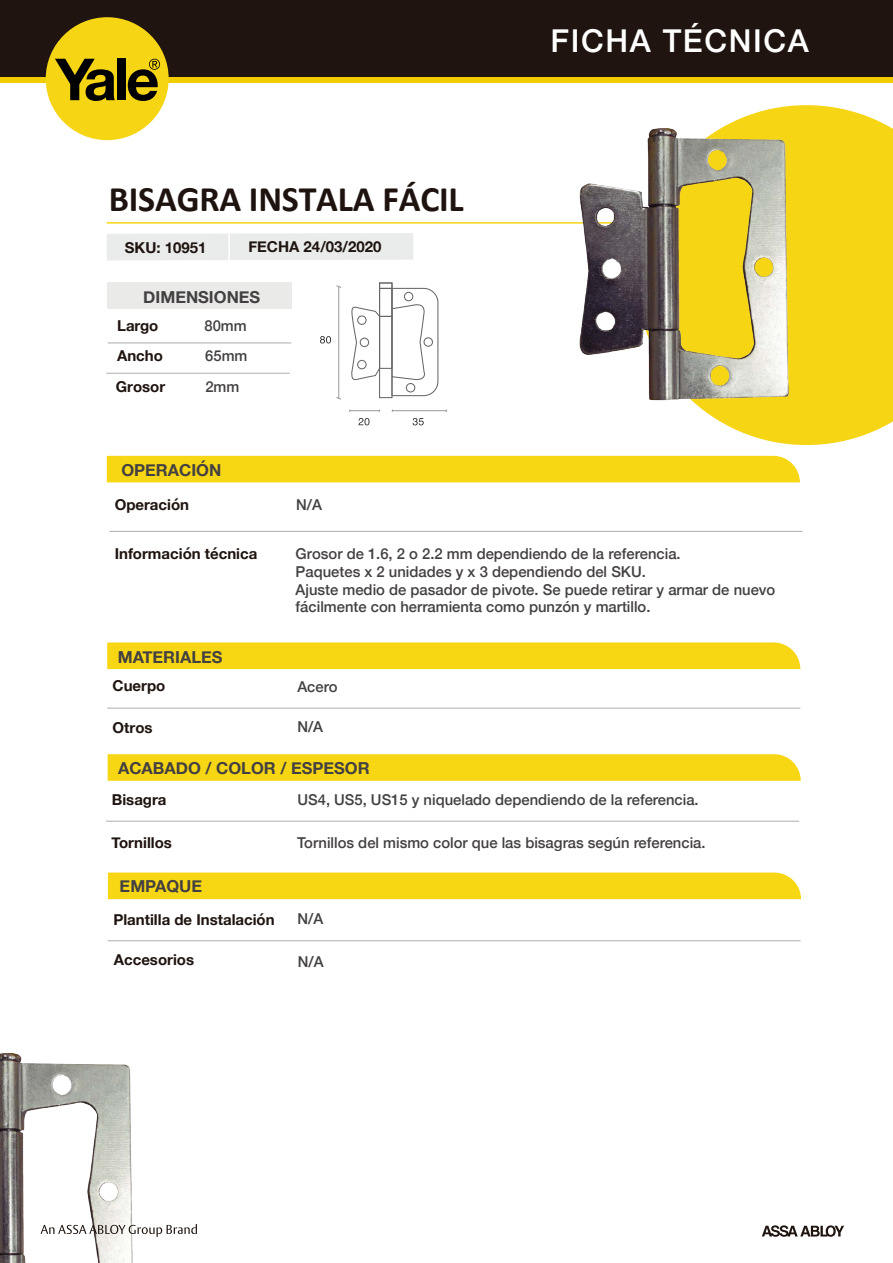
<style>
.page{position:relative;width:893px;height:1263px;background:#fff}
.page>*{position:absolute;margin:0;border:0;box-sizing:border-box;transform-origin:0 0}
.t1{font:700 36px "Calibri";letter-spacing:-.005em;color:#1f130f}
.t2{font:500 31.5px "Helvetica Neue";letter-spacing:.05em;color:#fff}
.t3{font:700 16.5px "Helvetica Neue";color:#434041}
.t4{font:500 15px/17.7px "Helvetica Neue";color:#434041}
.t5{font:700 15px/30.9px "Helvetica Neue";color:#1f140f}
.t6{font:700 15px "Helvetica Neue";color:#1f130f}
.s1{color:#1f130f}
</style>
<div class="page">
<img style="left:0;top:1053px;width:133px;height:210px">
<div style="left:108px;top:872px;width:693px;height:27px;background:#f7d613"></div>
<hr style="left:107px;top:222px;width:606px;height:2px;background:#f7d613">
<svg style="left:762px;top:1225px;width:82px;height:12px"></svg>
<svg style="left:41px;top:1224px;width:156px;height:13px"></svg>
<div style="left:0;top:0;width:893px;height:78px;background:#1f140f"></div>
<div style="left:0;top:78px;width:893px;height:5px;background:#f0cc01"></div>
<div style="left:46px;top:17px;width:123px;height:123px;background:#f6d514;border-radius:50%"></div>
<svg style="left:55px;top:59px;width:60px;height:42px"></svg>
<div style="left:117px;top:59px;width:9px;height:41px;background:#000"></div>
<svg style="left:128px;top:59px;width:32px;height:42px"></svg>
<div style="left:107px;top:233px;width:306px;height:27px;background:#eaeceb"></div>
<hr style="left:228px;top:233px;width:2px;height:27px;background:#fff">
<div style="left:107px;top:456px;width:693px;height:26px;background:#f7d613"></div>
<hr style="left:109px;top:531px;width:693px;height:1px;background:#aeaeb3">
<div style="left:107px;top:282px;width:184px;height:27px;background:#eaeae9"></div>
<hr style="left:108px;top:343px;width:183px;height:1px;background:#adacb2">
<div style="left:107px;top:642px;width:693px;height:27px;background:#f7d613"></div>
<svg style="left:108px;top:754px;width:693px;height:27px;background:#f7d618"></svg>
<hr style="left:107px;top:708px;width:693px;height:1px;background:#aeaeb3">
<hr style="left:106px;top:821px;width:693px;height:1px;background:#aeaeb3">
<hr style="left:108px;top:940px;width:693px;height:1px;background:#aeaeb3">
<hr style="left:106px;top:373px;width:184px;height:1px;background:#adacb2">
<div style="left:732px;top:106px;width:161px;height:339px;background:#f6d514"></div>
<img style="left:544px;top:105px;width:279px;height:323px">
<svg style="left:413px;top:418px;width:11px;height:7px"></svg>
<svg style="left:320px;top:336px;width:11px;height:7px"></svg>
<hr style="left:392px;top:410px;width:54px;height:1px;background:#999">
<svg style="left:358px;top:418px;width:11px;height:7px"></svg>
<svg style="left:349px;top:409px;width:31px;height:3px"></svg>
<hr style="left:338px;top:287px;width:1px;height:111px;background:#999">
<svg style="left:336px;top:285px;width:6px;height:3px"></svg>
<div style="left:379px;top:282px;width:13px;height:116px;border:1px solid #666"></div>
<div style="left:379px;top:282px;width:13px;height:7px;border:1px solid #666"></div>
<div style="left:379px;top:288px;width:13px;height:29px;border:1px solid #666"></div>
<div style="left:379px;top:316px;width:13px;height:53px;border:1px solid #666"></div>
<svg style="left:351px;top:305px;width:30px;height:80px"></svg>
<div style="left:357px;top:360px;width:10px;height:9px;border:1px solid #666;border-radius:50%"></div>
<div style="left:360px;top:338px;width:9px;height:9px;border:1px solid #666;border-radius:50%"></div>
<div style="left:357px;top:315px;width:10px;height:10px;border:1px solid #666;border-radius:50%"></div>
<svg style="left:391px;top:287px;width:48px;height:110px"></svg>
<h1 class="t1" style="left:109px;top:174px;width:356px">BISAGRA INSTALA FÁCIL</h1>
<p class="t5" style="left:125px;top:232px;width:83px"><span class="s1">SKU:</span> 10951</p>
<p class="t5" style="left:248px;top:232px;width:135px">FECHA 24/03/2020</p>
<p class="t3" style="left:143px;top:284px;width:119px">DIMENSIONES</p>
<p class="t5" style="left:117px;top:310px;width:47px">Largo<br>Ancho</p>
<p class="t4" style="left:204px;top:309px;width:44px;line-height:30.9px">80mm<br>65mm</p>
<p class="t5" style="left:116px;top:372px;width:51px">Grosor</p>
<p class="t4" style="left:205px;top:377px;width:35px">2mm</p>
<h2 class="t2" style="left:551px;top:16px;width:260px">FICHA TÉCNICA</h2>
<p class="t3" style="left:121px;top:457px;width:101px">OPERACIÓN</p>
<p class="t5" style="left:115px;top:490px;width:76px">Operación</p>
<p class="t4" style="left:296px;top:495px;width:27px">N/A</p>
<p class="t5" style="left:115px;top:539px;width:144px">Información técnica</p>
<p class="t4" style="left:296px;top:544px;width:481px">Grosor de 1.6, 2 o 2.2 mm dependiendo de la referencia.<br>Paquetes x 2 unidades y x 3 dependiendo del SKU.<br>Ajuste medio de pasador de pivote. Se puede retirar y armar de nuevo fácilmente con herramienta como punzón y martillo.</p>
<p class="t3" style="left:118px;top:644px;width:106px">MATERIALES</p>
<p class="t5" style="left:113px;top:671px;width:54px">Cuerpo</p>
<p class="t5" style="left:113px;top:713px;width:42px">Otros</p>
<p class="t4" style="left:297px;top:676px;width:42px">Acero</p>
<p class="t4" style="left:297px;top:717px;width:27px">N/A</p>
<p class="t3" style="left:118px;top:755px;width:253px">ACABADO / COLOR / ESPESOR</p>
<p class="t6" style="left:112px;top:787px;width:56px">Bisagra</p>
<p class="t4" style="left:297px;top:789px;width:403px">US4, US5, US15 y niquelado dependiendo de la referencia.</p>
<p class="t6" style="left:111px;top:831px;width:62px">Tornillos</p>
<p class="t4" style="left:297px;top:833px;width:410px">Tornillos del mismo color que las bisagras según referencia.</p>
<p class="t3" style="left:120px;top:873px;width:84px">EMPAQUE</p>
<p class="t5" style="left:113px;top:904px;width:163px">Plantilla de Instalación</p>
<p class="t4" style="left:297px;top:909px;width:27px">N/A</p>
<p class="t5" style="left:114px;top:945px;width:82px">Accesorios</p>
<p class="t4" style="left:298px;top:952px;width:27px">N/A</p>
</div>
